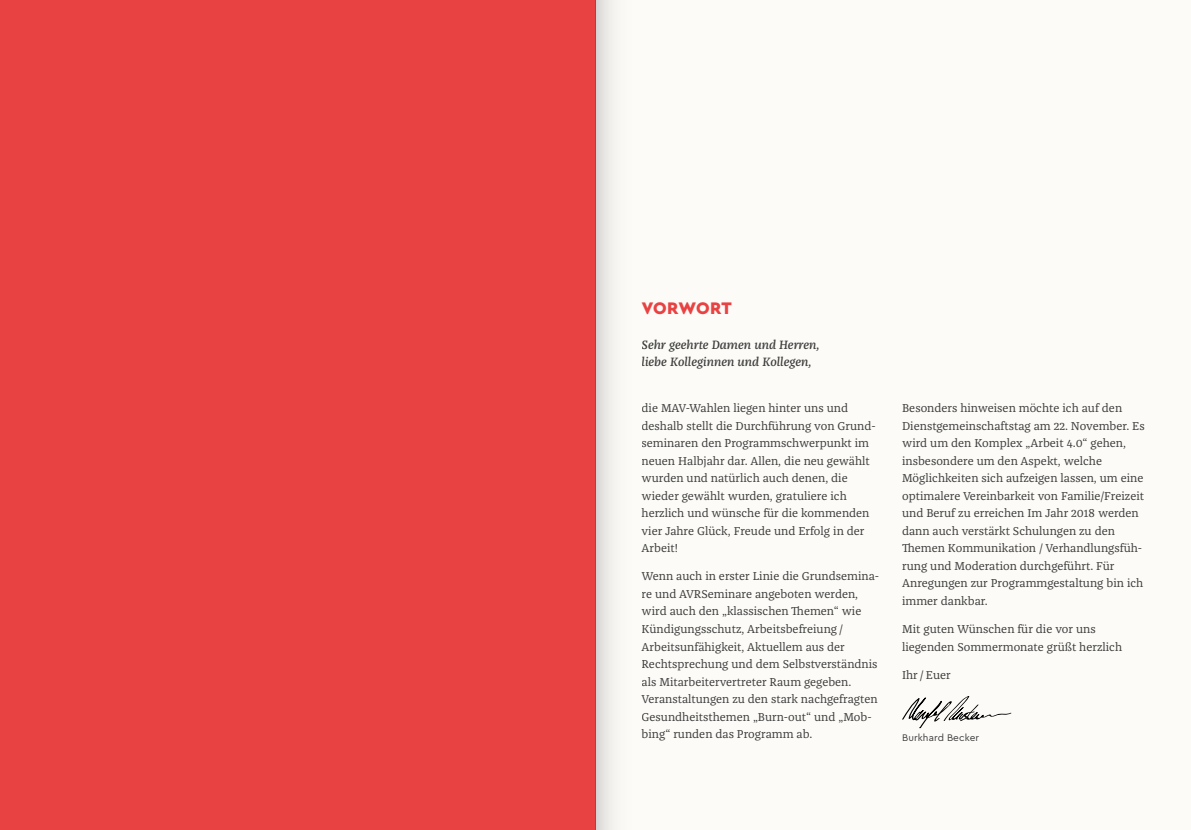
<style>
.page{position:relative;width:1191px;height:830px;background:#fff}
.page>*{position:absolute;margin:0;border:0;box-sizing:border-box;transform-origin:0 0}
.t1{font:900 17.5px "Cera PRO";color:#e84242}
.t2{font:italic 500 12.5px/17.5px "Franziska Pro";color:#3c3c3b}
.t3{font:11.88px/17.5px "Franziska Pro";color:#3c3c3b}
.t4{font:10px "Cera PRO";letter-spacing:.01em;color:#3c3c3b}
</style>
<div class="page">
<div style="left:0;top:0;width:1191px;height:829px;background:#fcfbf8"></div>
<div style="left:0;top:0;width:595px;height:829px;background:#e84242"></div>
<svg style="left:902px;top:696px;width:109px;height:32px"></svg>
<div style="left:595px;top:0;width:46px;height:829px;background:linear-gradient(to right,#e0dfdc,#fff)"></div>
<h1 class="t1" style="left:642px;top:296px;width:91px">VORWORT</h1>
<p class="t2" style="left:641px;top:336px;width:179px">Sehr geehrte Damen und Herren, liebe Kolleginnen und Kollegen,</p>
<p class="t3" style="left:641px;top:399px;width:236px">die MAV-Wahlen liegen hinter uns und deshalb stellt die Durchführung von Grund&shy;seminaren den Programmschwerpunkt im neuen Halbjahr dar. Allen, die neu gewählt wurden und natürlich auch denen, die wieder gewählt wurden, gratuliere ich herzlich und wünsche für die kommenden vier Jahre Glück, Freude und Erfolg in der Arbeit!</p>
<p class="t3" style="left:641px;top:567px;width:239px">Wenn auch in erster Linie die Grundsemina&shy;re und AVRSeminare angeboten werden, wird auch den „klassischen Themen“ wie Kündigungsschutz, Arbeitsbefreiung / Arbeitsunfähigkeit, Aktuellem aus der Rechtsprechung und dem Selbstverständnis als Mitarbeitervertreter Raum gegeben.<br>Veranstaltungen zu den stark nachgefragten Gesundheitsthemen „Burn-out“ und „Mob&shy;bing“ runden das Programm ab.</p>
<p class="t3" style="left:902px;top:399px;width:244px">Besonders hinweisen möchte ich auf den Dienstgemeinschaftstag am 22. November. Es wird um den Komplex „Arbeit 4.0“ gehen, insbesondere um den Aspekt, welche Möglichkeiten sich aufzeigen lassen, um eine optimalere Vereinbarkeit von Familie/Freizeit und Beruf zu erreichen Im Jahr 2018 werden dann auch verstärkt Schulungen zu den Themen Kommunikation / Verhandlungsfüh&shy;rung und Moderation durchgeführt. Für Anregungen zur Programmgestaltung bin ich immer dankbar.</p>
<p class="t3" style="left:902px;top:620px;width:221px">Mit guten Wünschen für die vor uns liegenden Sommermonate grüßt herzlich</p>
<p class="t3" style="left:902px;top:665px;width:50px">Ihr / Euer</p>
<p class="t4" style="left:902px;top:730px;width:78px">Burkhard Becker</p>
</div>
